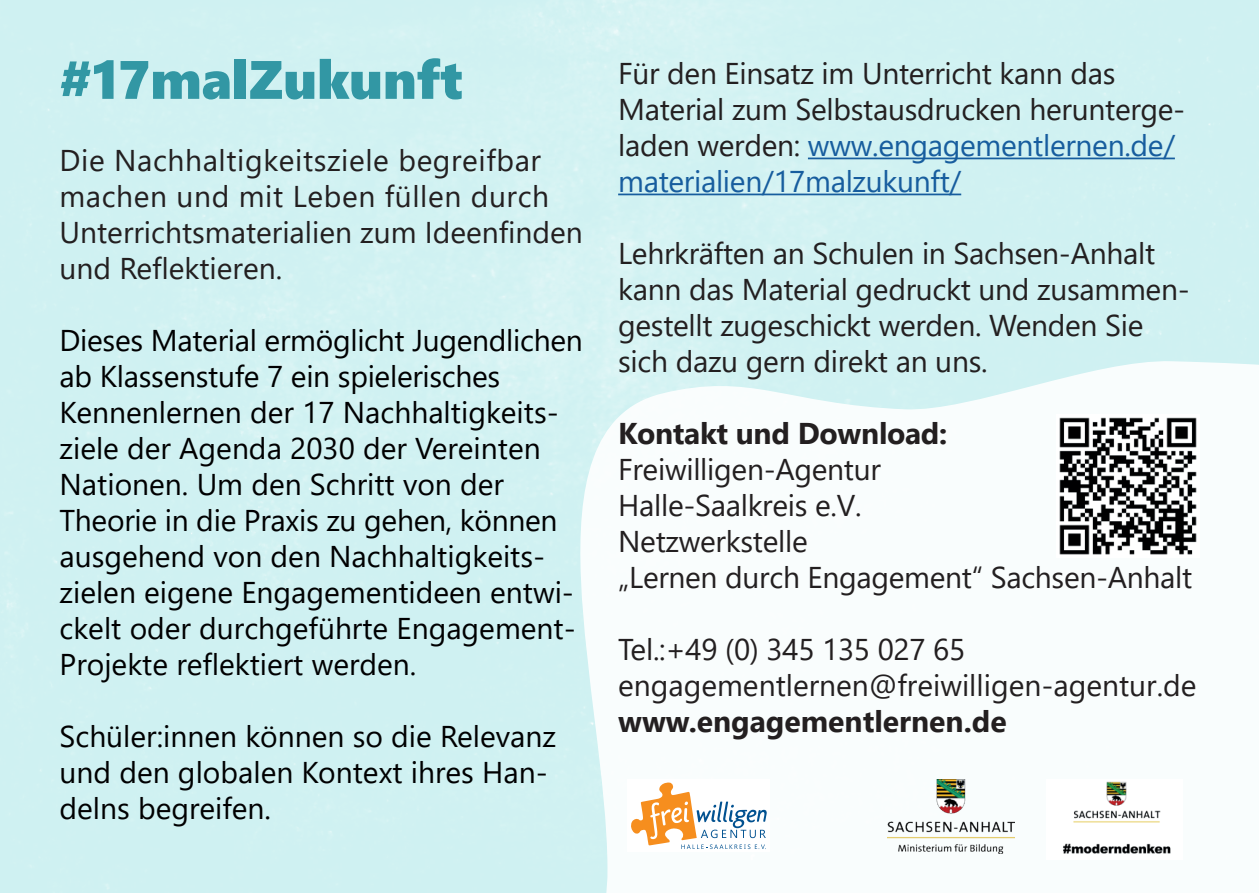
<style>
.page{position:relative;width:1259px;height:893px;background:#fff}
.page>*{position:absolute;margin:0;border:0;box-sizing:border-box;transform-origin:0 0}
.t1{font:54px "Segoe UI Black";color:#3297a4}
.t2{font:30px/36px "Segoe UI";letter-spacing:-.01em;color:#231f20}
.t3{font:30px/36px "Segoe UI";color:#000001}
.t4{font:30px/36px "Segoe UI";letter-spacing:.02em;color:#231f20}
.t5{font:700 30px "Segoe UI";color:#231f20}
.s1{color:#175d9e}
</style>
<div class="page">
<svg style="left:549px;top:354px;width:710px;height:539px"></svg>
<hr style="left:808px;top:158px;width:367px;height:1px;background:#175d9e">
<hr style="left:618px;top:194px;width:343px;height:1px;background:#175d9e">
<img style="left:1056px;top:415px;width:143px;height:142px">
<img style="left:888px;top:779px;width:126px;height:75px">
<img style="left:1046px;top:779px;width:136px;height:80px">
<div style="left:627px;top:779px;width:143px;height:72px;background:#fff"></div>
<svg style="left:631px;top:782px;width:136px;height:67px"></svg>
<h1 class="t1" style="left:60px;top:41px;width:404px">#17malZukunft</h1>
<p class="t4" style="left:60px;top:140px;width:525px">Die Nachhaltigkeitsziele begreifbar machen und mit Leben füllen durch Unterrichtsmaterialien zum Ideenfinden und Reflektieren.</p>
<p class="t3" style="left:60px;top:320px;width:525px">Dieses Material ermöglicht Jugendlichen ab Klassenstufe 7 ein spielerisches Kennenlernen der 17 Nachhaltigkeits&shy;ziele der Agenda 2030 der Vereinten Nationen. Um den Schritt von der Theorie in die Praxis zu gehen, können ausgehend von den Nachhaltigkeits&shy;zielen eigene Engagementideen entwi&shy;ckelt oder durchgeführte Engagement-Projekte reflektiert werden.</p>
<p class="t3" style="left:60px;top:716px;width:498px">Schüler:innen können so die Relevanz und den globalen Kontext ihres Han&shy;delns begreifen.</p>
<p class="t2" style="left:618px;top:53px;width:568px">Für den Einsatz im Unterricht kann das Material zum Selbstausdrucken herunterge&shy;laden werden: <span class="s1">www.engagementlernen.de/ materialien/17malzukunft/</span></p>
<p class="t2" style="left:618px;top:233px;width:573px">Lehrkräften an Schulen in Sachsen-Anhalt kann das Material gedruckt und zusammen&shy;gestellt zugeschickt werden. Wenden Sie sich dazu gern direkt an uns.</p>
<p class="t5" style="left:618px;top:405px;width:331px">Kontakt und Download:</p>
<p class="t2" style="left:618px;top:449px;width:575px">Freiwilligen-Agentur<br>Halle-Saalkreis e.V.<br>Netzwerkstelle<br>„Lernen durch Engagement“ Sachsen-Anhalt</p>
<p class="t2" style="left:618px;top:629px;width:580px">Tel.:+49 (0) 345 135 027 65 engagementlernen@freiwilligen-agentur.de</p>
<p class="t5" style="left:618px;top:693px;width:390px">www.engagementlernen.de</p>
</div>
